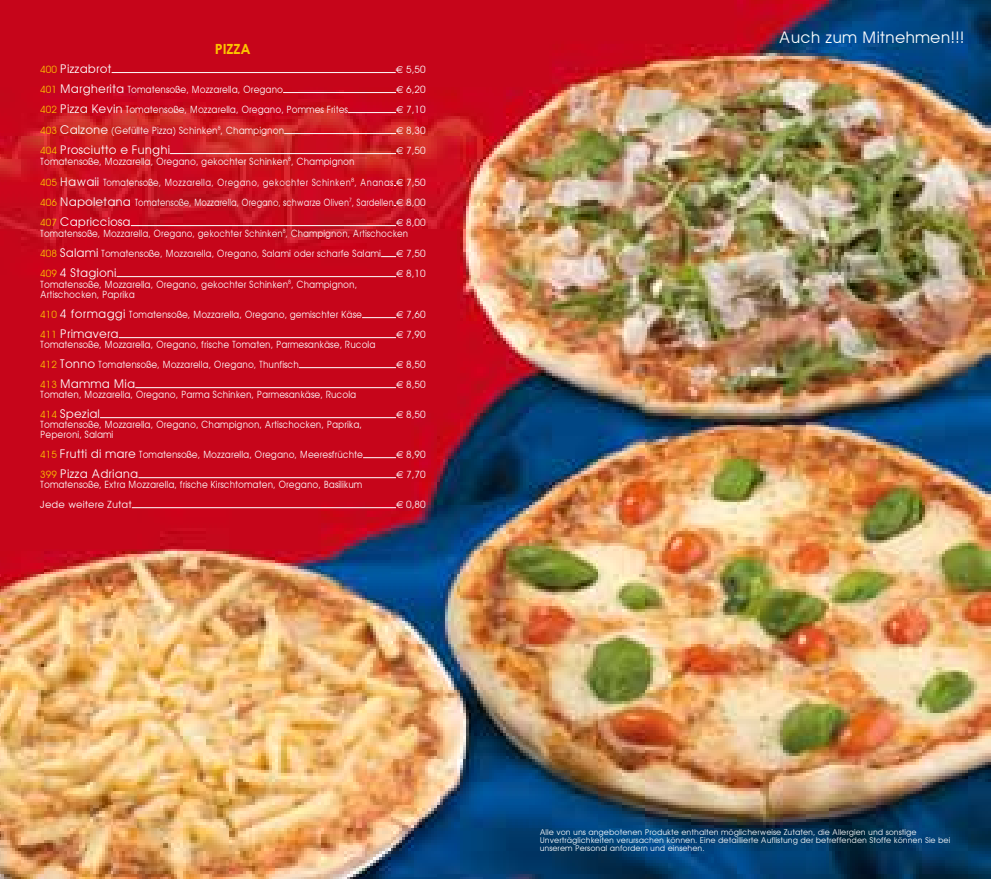
<style>
.page{position:relative;width:993px;height:879px;background:#fff}
.page>*{position:absolute;margin:0;border:0;box-sizing:border-box;transform-origin:0 0}
.t1{font:16px "Avant Garde";color:#fff}
.t2{font:600 14px "Avant Garde";color:#fcc400}
.t3{font:12px "Avant Garde";color:#fff}
.t4{font:10px/10px "Avant Garde";color:#fff;scale:.9 1}
.t5{font:10px/11px "Avant Garde";color:#fff}
.t6{font:10px "Avant Garde";color:#fff;scale:.83 1}
.t7{font:8px/8px "Avant Garde";color:#fff}
.s1{font-size:10px;color:#fcc400}
.s2{font-family:"Euro Sans"}
.s3{color:#fcc400}
.s4{font-size:12px}
</style>
<div class="page">
<img style="left:0;top:0;width:989px;height:879px">
<hr style="left:112px;top:72px;width:283px;height:1px;background:#fff">
<hr style="left:283px;top:92px;width:113px;height:1px;background:#fff">
<hr style="left:348px;top:112px;width:48px;height:1px;background:#fff">
<hr style="left:284px;top:133px;width:112px;height:1px;background:#fff">
<hr style="left:170px;top:153px;width:226px;height:1px;background:#fff">
<hr style="left:131px;top:225px;width:265px;height:1px;background:#fff">
<svg style="left:381px;top:256px;width:15px;height:1px"></svg>
<hr style="left:117px;top:276px;width:279px;height:1px;background:#fff">
<hr style="left:362px;top:317px;width:34px;height:1px;background:#fff">
<hr style="left:119px;top:337px;width:277px;height:1px;background:#fff">
<hr style="left:299px;top:367px;width:97px;height:1px;background:#fff">
<hr style="left:135px;top:387px;width:261px;height:1px;background:#fff">
<hr style="left:100px;top:417px;width:296px;height:1px;background:#fff">
<hr style="left:363px;top:457px;width:33px;height:1px;background:#fff">
<hr style="left:138px;top:477px;width:258px;height:1px;background:#fff">
<hr style="left:132px;top:507px;width:264px;height:1px;background:#fff">
<h2 class="t2" style="left:215px;top:41px;width:16px">PIZZA</h2>
<p class="t3" style="left:40px;top:61px;width:73px"><span class="s1">400</span> Pizzabrot</p>
<p class="t5" style="left:395px;top:64px;width:31px"><span class="s2">€</span> 5,50</p>
<p class="t4" style="left:40px;top:84px;width:271px"><span class="s3">401</span> <span class="s4">Margherita</span> Tomatensoße, Mozzarella, Oregano</p>
<p class="t5" style="left:396px;top:84px;width:31px"><span class="s2">€</span> 6,20</p>
<p class="t4" style="left:40px;top:104px;width:343px"><span class="s3">402</span> <span class="s4">Pizza Kevin</span> Tomatensoße, Mozzarella, Oregano, Pommes Frites</p>
<p class="t5" style="left:396px;top:104px;width:31px"><span class="s2">€</span> 7,10</p>
<p class="t4" style="left:40px;top:125px;width:272px"><span class="s3">403</span> <span class="s4">Calzone</span> (Gefüllte Pizza) Schinken<sup>8</sup>, Champignon</p>
<p class="t5" style="left:396px;top:125px;width:31px"><span class="s2">€</span> 8,30</p>
<p class="t3" style="left:40px;top:142px;width:131px"><span class="s1">404</span> Prosciutto e Funghi</p>
<p class="t5" style="left:396px;top:145px;width:31px"><span class="s2">€</span> 7,50</p>
<p class="t4" style="left:40px;top:151px;width:429px;line-height:21px">Tomatensoße, Mozzarella, Oregano, gekochter Schinken<sup>8</sup>, Champignon<br><span class="s3">405</span> <span class="s4">Hawaii</span> Tomatensoße, Mozzarella, Oregano, gekochter Schinken<sup>8</sup>, Ananas <span class="s2">€</span> 7,50</p>
<p class="t6" style="left:40px;top:196px;width:465px"><span class="s3">406</span> <span class="s4">Napoletana</span> Tomatensoße, Mozzarella, Oregano, schwarze Oliven<sup>7</sup>, Sardellen <span class="s2">€</span> 8,00</p>
<p class="t3" style="left:40px;top:214px;width:92px"><span class="s1">407</span> Capricciosa</p>
<p class="t5" style="left:40px;top:217px;width:387px;text-indent:355px"><span class="s2">€</span> 8,00<br>Tomatensoße, Mozzarella, Oregano, gekochter Schinken<sup>8</sup>, Champignon, Artischocken</p>
<p class="t4" style="left:40px;top:248px;width:380px"><span class="s3">408</span> <span class="s4">Salami</span> Tomatensoße, Mozzarella, Oregano, Salami oder scharfe Salami</p>
<p class="t5" style="left:396px;top:248px;width:31px"><span class="s2">€</span> 7,50</p>
<p class="t3" style="left:40px;top:265px;width:78px"><span class="s1">409</span> 4 Stagioni</p>
<p class="t5" style="left:396px;top:268px;width:31px"><span class="s2">€</span> 8,10</p>
<p class="t4" style="left:40px;top:279px;width:353px">Tomatensoße, Mozzarella, Oregano, gekochter Schinken<sup>8</sup>, Champignon,<br>Artischocken, Paprika</p>
<p class="t4" style="left:40px;top:309px;width:359px"><span class="s3">410</span> <span class="s4">4 formaggi</span> Tomatensoße, Mozzarella, Oregano, gemischter Käse</p>
<p class="t5" style="left:396px;top:309px;width:31px"><span class="s2">€</span> 7,60</p>
<p class="t3" style="left:40px;top:326px;width:80px"><span class="s1">411</span> Primavera</p>
<p class="t5" style="left:396px;top:329px;width:31px"><span class="s2">€</span> 7,90</p>
<p class="t4" style="left:40px;top:334px;width:374px;line-height:20px">Tomatensoße, Mozzarella, Oregano, frische Tomaten, Parmesankäse, Rucola<br><span class="s3">412</span> <span class="s4">Tonno</span> Tomatensoße, Mozzarella, Oregano, Thunfisch</p>
<p class="t5" style="left:396px;top:359px;width:31px"><span class="s2">€</span> 8,50</p>
<p class="t3" style="left:40px;top:376px;width:96px"><span class="s1">413</span> Mamma Mia</p>
<p class="t5" style="left:396px;top:379px;width:31px"><span class="s2">€</span> 8,50</p>
<p class="t4" style="left:40px;top:389px;width:352px">Tomaten, Mozzarella, Oregano, Parma Schinken, Parmesankäse, Rucola</p>
<p class="t3" style="left:40px;top:406px;width:61px"><span class="s1">414</span> Spezial</p>
<p class="t5" style="left:396px;top:409px;width:31px"><span class="s2">€</span> 8,50</p>
<p class="t4" style="left:40px;top:419px;width:359px">Tomatensoße, Mozzarella, Oregano, Champignon, Artischocken, Paprika,<br>Peperoni, Salami</p>
<p class="t4" style="left:40px;top:449px;width:360px"><span class="s3">415</span> <span class="s4">Frutti di mare</span> Tomatensoße, Mozzarella, Oregano, Meeresfrüchte</p>
<p class="t5" style="left:396px;top:449px;width:31px"><span class="s2">€</span> 8,90</p>
<p class="t3" style="left:40px;top:466px;width:100px"><span class="s1">399</span> Pizza Adriana</p>
<p class="t5" style="left:396px;top:469px;width:31px"><span class="s2">€</span> 7,70</p>
<p class="t4" style="left:40px;top:474px;width:359px;line-height:20px">Tomatensoße, Extra Mozzarella, frische Kirschtomaten, Oregano, Basilikum<br>Jede weitere Zutat</p>
<p class="t5" style="left:396px;top:499px;width:31px"><span class="s2">€</span> 0,80</p>
<h1 class="t1" style="left:778px;top:27px;width:187px">Auch zum Mitnehmen!!!</h1>
<p class="t7" style="left:539px;top:828px;width:412px">Alle von uns angebotenen Produkte enthalten möglicherweise Zutaten, die Allergien und sonstige<br>Unverträglichkeiten verursachen können. Eine detaillierte Auflistung der betreffenden Stoffe können Sie bei unserem Personal anfordern und einsehen.</p>
</div>
